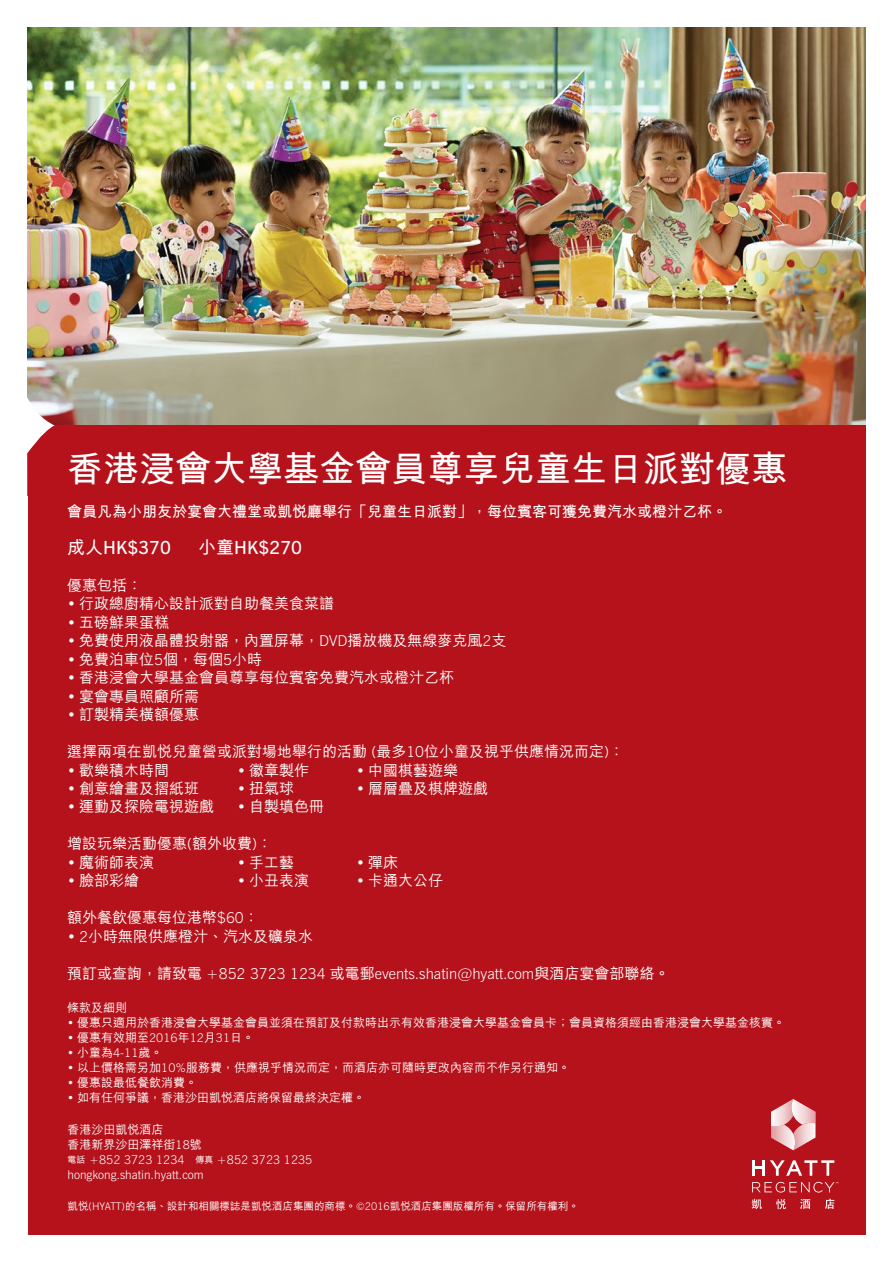
<style>
.page{position:relative;width:893px;height:1263px;background:#fff}
.page>*{position:absolute;margin:0;border:0;box-sizing:border-box;transform-origin:0 0}
.t1{font:700 36px "M Hei";color:#fff}
.t2{font:600 18px "News Gothic BT";color:#fff}
.t3{font:500 15px "M Hei";color:#fff}
.t4{font:300 15px "News Gothic BT";color:#fff}
.t5{font:700 15px "M Hei";color:#fff}
.t6{font:500 12px/15px "M Hei";color:#fff}
.t7{font:300 12px/15px "News Gothic BT";color:#fff}
.t8{font:500 10.5px "M Hei";color:#fff}
.s1{font-family:"M Hei";font-weight:700}
.s2{font-family:"News Gothic BT";font-weight:300}
.s3{font-family:"M Hei";font-weight:500}
.s4{font-family:"M Hei";font-weight:500;font-size:9px}
</style>
<div class="page">
<img style="left:28px;top:28px;width:837px;height:397px">
<div style="left:28px;top:425px;width:837px;height:810px;background:#b5121b"></div>
<svg style="left:27px;top:398px;width:28px;height:55px"></svg>
<svg style="left:752px;top:1199px;width:10px;height:10px"></svg>
<svg style="left:776px;top:1199px;width:10px;height:10px"></svg>
<svg style="left:800px;top:1199px;width:10px;height:10px"></svg>
<svg style="left:825px;top:1198px;width:9px;height:11px"></svg>
<svg style="left:752px;top:1160px;width:82px;height:16px"></svg>
<svg style="left:752px;top:1182px;width:86px;height:10px"></svg>
<svg style="left:771px;top:1099px;width:44px;height:51px"></svg>
<h1 class="t1" style="left:67px;top:450px;width:721px">香港浸會大學基金會員尊享兒童生日派對優惠</h1>
<p class="t5" style="left:67px;top:504px;width:661px">會員凡為小朋友於宴會大禮堂或凱悅廳舉行「兒童生日派對」，每位賓客可獲免費汽水或橙汁乙杯。</p>
<p class="t2" style="left:67px;top:537px;width:105px"><span class="s1">成人</span>HK$370</p>
<p class="t2" style="left:198px;top:537px;width:105px"><span class="s1">小童</span>HK$270</p>
<p class="t3" style="left:67px;top:577px;width:77px">優惠包括：</p>
<p class="t3" style="left:67px;top:596px;width:269px"><span class="s2">•</span> 行政總廚精心設計派對自助餐美食菜譜</p>
<p class="t3" style="left:67px;top:614px;width:104px"><span class="s2">•</span> 五磅鮮果蛋糕</p>
<p class="t3" style="left:67px;top:633px;width:441px"><span class="s2">•</span> 免費使用液晶體投射器，內置屏幕，<span class="s2">DVD</span>播放機及無線麥克風<span class="s2">2</span>支</p>
<p class="t3" style="left:67px;top:651px;width:196px"><span class="s2">•</span> 免費泊車位<span class="s2">5</span>個，每個<span class="s2">5</span>小時</p>
<p class="t3" style="left:67px;top:670px;width:388px"><span class="s2">•</span> 香港浸會大學基金會員尊享每位賓客免費汽水或橙汁乙杯</p>
<p class="t3" style="left:67px;top:688px;width:134px"><span class="s2">•</span> 宴會專員照顧所需</p>
<p class="t3" style="left:67px;top:707px;width:134px"><span class="s2">•</span> 訂製精美橫額優惠</p>
<p class="t3" style="left:67px;top:744px;width:558px">選擇兩項在凱悅兒童營或派對場地舉行的活動 <span class="s2">(</span>最多<span class="s2">10</span>位小童及視乎供應情況而定<span class="s2">)</span>：</p>
<p class="t3" style="left:67px;top:762px;width:104px"><span class="s2">•</span> 歡樂積木時間</p>
<p class="t3" style="left:237px;top:762px;width:73px"><span class="s2">•</span> 徽章製作</p>
<p class="t3" style="left:356px;top:762px;width:104px"><span class="s2">•</span> 中國棋藝遊樂</p>
<p class="t3" style="left:67px;top:780px;width:134px"><span class="s2">•</span> 創意繪畫及摺紙班</p>
<p class="t3" style="left:237px;top:780px;width:58px"><span class="s2">•</span> 扭氣球</p>
<p class="t3" style="left:356px;top:780px;width:133px"><span class="s2">•</span> 層層疊及棋牌遊戲</p>
<p class="t3" style="left:67px;top:799px;width:149px"><span class="s2">•</span> 運動及探險電視遊戲</p>
<p class="t3" style="left:237px;top:799px;width:88px"><span class="s2">•</span> 自製填色冊</p>
<p class="t3" style="left:67px;top:836px;width:206px">增設玩樂活動優惠<span class="s2">(</span>額外收費<span class="s2">)</span>：</p>
<p class="t3" style="left:67px;top:854px;width:89px"><span class="s2">•</span> 魔術師表演</p>
<p class="t3" style="left:237px;top:854px;width:58px"><span class="s2">•</span> 手工藝</p>
<p class="t3" style="left:356px;top:854px;width:43px"><span class="s2">•</span> 彈床</p>
<p class="t3" style="left:67px;top:873px;width:74px"><span class="s2">•</span> 臉部彩繪</p>
<p class="t3" style="left:237px;top:873px;width:73px"><span class="s2">•</span> 小丑表演</p>
<p class="t3" style="left:356px;top:873px;width:88px"><span class="s2">•</span> 卡通大公仔</p>
<p class="t3" style="left:67px;top:910px;width:193px">額外餐飲優惠每位港幣<span class="s2">$60</span>：</p>
<p class="t3" style="left:67px;top:928px;width:247px"><span class="s2">• 2</span>小時無限供應橙汁、汽水及礦泉水</p>
<p class="t4" style="left:67px;top:964px;width:604px"><span class="s3">預訂或查詢，請致電</span> +852 3723 1234 <span class="s3">或電郵</span>events.shatin@hyatt.com<span class="s3">與酒店宴會部聯絡。</span></p>
<p class="t6" style="left:67px;top:1000px;width:62px">條款及細則</p>
<p class="t6" style="left:67px;top:1015px;width:719px"><span class="s2">•</span> 優惠只適用於香港浸會大學基金會員並須在預訂及付款時出示有效香港浸會大學基金會員卡；會員資格須經由香港浸會大學基金核實。</p>
<p class="t6" style="left:67px;top:1030px;width:189px"><span class="s2">•</span> 優惠有效期至<span class="s2">2016</span>年<span class="s2">12</span>月<span class="s2">31</span>日。</p>
<p class="t7" style="left:67px;top:1045px;width:97px">• <span class="s3">小童為</span>4-11<span class="s3">歲。</span></p>
<p class="t6" style="left:67px;top:1060px;width:504px"><span class="s2">•</span> 以上價格需另加<span class="s2">10%</span>服務費，供應視乎情況而定，而酒店亦可隨時更改內容而不作另行通知。</p>
<p class="t6" style="left:67px;top:1075px;width:131px"><span class="s2">•</span> 優惠設最低餐飲消費。</p>
<p class="t6" style="left:67px;top:1090px;width:299px"><span class="s2">•</span> 如有任何爭議，香港沙田凱悅酒店將保留最終決定權。</p>
<p class="t6" style="left:68px;top:1122px;width:136px">香港沙田凱悅酒店<br>香港新界沙田澤祥街<span class="s2">18</span>號</p>
<p class="t7" style="left:68px;top:1152px;width:246px"><span class="s4">電話</span> +852 3723 1234 <span class="s4">傳真</span> +852 3723 1235 hongkong.shatin.hyatt.com</p>
<p class="t8" style="left:68px;top:1200px;width:513px">凱悅<span class="s2">(HYATT)</span>的名稱、設計和相關標誌是凱悅酒店集團的商標。<span class="s2">©2016</span>凱悅酒店集團版權所有。保留所有權利。</p>
</div>
